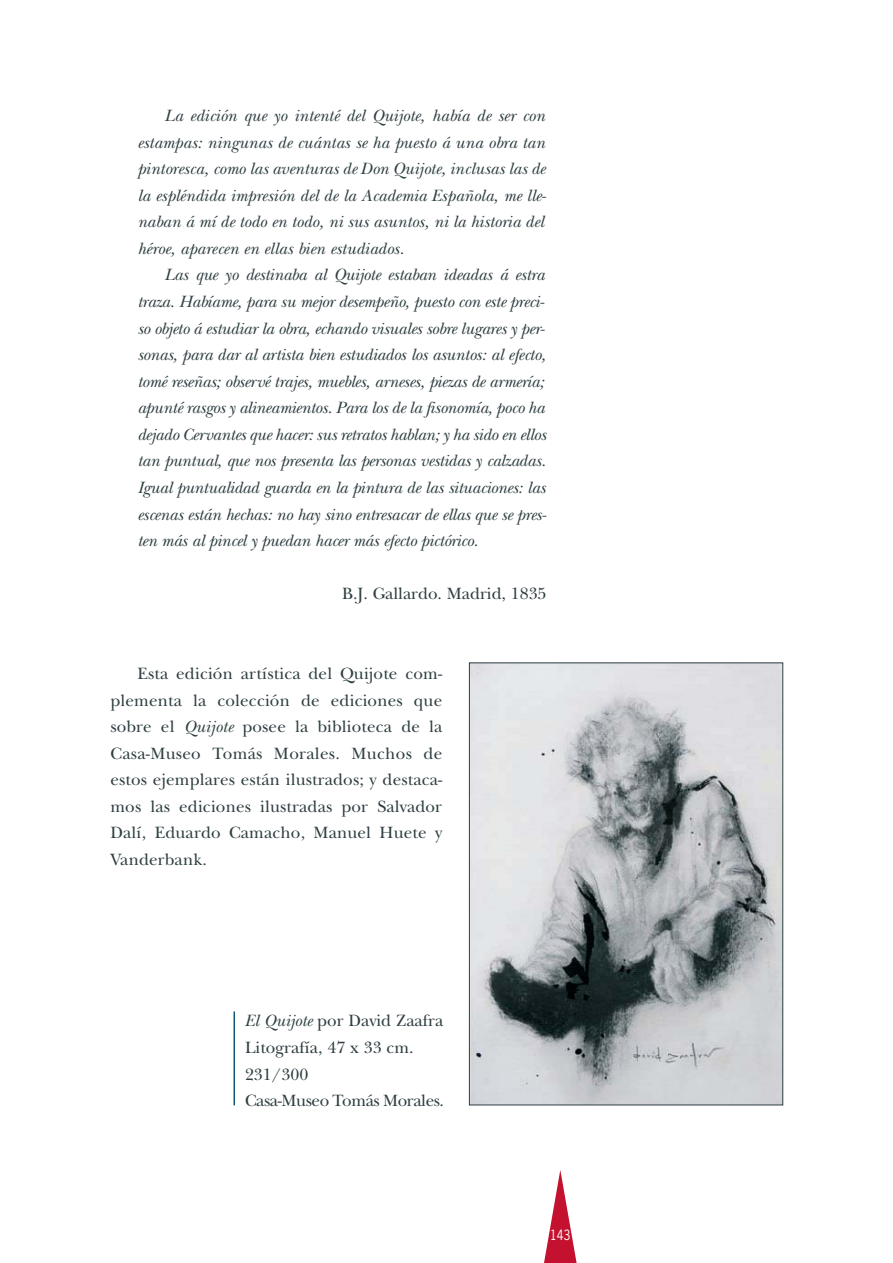
<style>
.page{position:relative;width:893px;height:1263px;background:#fff}
.page>*{position:absolute;margin:0;border:0;box-sizing:border-box;transform-origin:0 0}
.t1{font:italic 17.1px/26.5px "New Baskerville";letter-spacing:-.015em;color:#2e3e41}
.t2{font:17.1px/26.5px "New Baskerville";color:#2e3e41;text-align:justify}
.t3{font:13.35px "News Gothic";color:#fff;scale:.9 1}
.s1{font-style:italic}
</style>
<div class="page">
<svg style="left:544px;top:1170px;width:33px;height:93px"></svg>
<img style="left:471px;top:664px;width:310px;height:439px">
<div style="left:469px;top:662px;width:314px;height:443px;border:1px solid #2e3e41"></div>
<hr style="left:233px;top:1011px;width:2px;height:94px;background:#00446b">
<p class="t1" style="left:137px;top:104px;width:410px;text-indent:27px">La edición que yo intenté del Quijote, había de ser con estampas: ningunas de cuántas se ha puesto á una obra tan pintoresca, como las aventuras de Don Quijote, inclusas las de la espléndida impresión del de la Academia Española, me lle&shy;naban á mí de todo en todo, ni sus asuntos, ni la historia del héroe, aparecen en ellas bien estudiados.</p>
<p class="t1" style="left:137px;top:264px;width:410px;text-indent:27px">Las que yo destinaba al Quijote estaban ideadas á estra traza. Habíame, para su mejor desempeño, puesto con este preci&shy;so objeto á estudiar la obra, echando visuales sobre lugares y per&shy;sonas, para dar al artista bien estudiados los asuntos: al efecto, tomé reseñas; observé trajes, muebles, arneses, piezas de armería; apunté rasgos y alineamientos. Para los de la fisonomía, poco ha dejado Cervantes que hacer: sus retratos hablan; y ha sido en ellos tan puntual, que nos presenta las personas vestidas y calzadas.<br>Igual puntualidad guarda en la pintura de las situaciones: las escenas están hechas: no hay sino entresacar de ellas que se pres&shy;ten más al pincel y puedan hacer más efecto pictórico.</p>
<p class="t2" style="left:342px;top:582px;width:206px">B.J. Gallardo. Madrid, 1835</p>
<p class="t2" style="left:110px;top:662px;width:333px;text-indent:27px">Esta edición artística del Quijote com&shy;plementa la colección de ediciones que sobre el <span class="s1">Quijote</span> posee la biblioteca de la Casa-Museo Tomás Morales. Muchos de estos ejemplares están ilustrados; y destaca&shy;mos las ediciones ilustradas por Salvador Dalí, Eduardo Camacho, Manuel Huete y Vanderbank.</p>
<p class="t2" style="left:245px;top:1010px;width:200px;text-align:left"><span class="s1">El Quijote</span> por David Zaafra<br>Litografía, 47 x 33 cm.<br>231/300<br>Casa-Museo Tomás Morales.</p>
<p class="t3" style="left:550px;top:1229px;width:24px">143</p>
</div>
